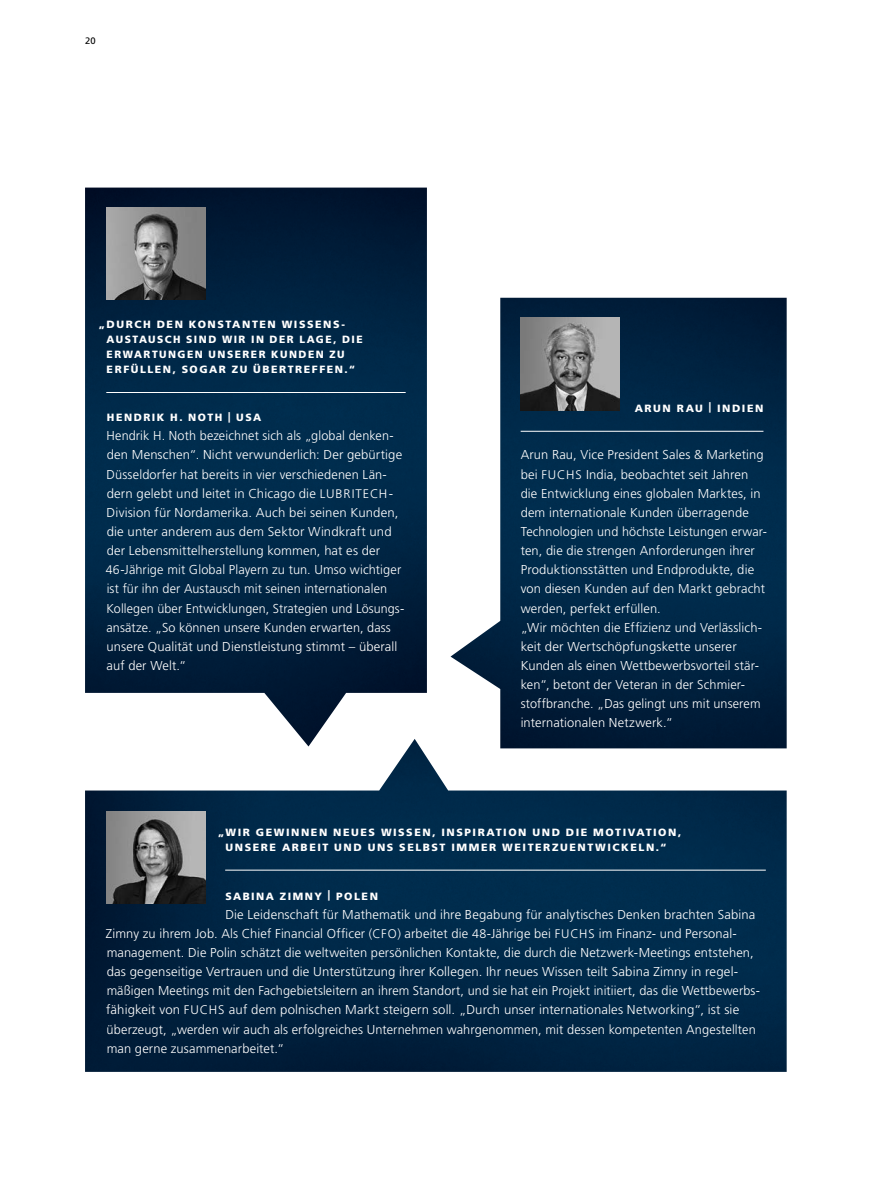
<style>
.page{position:relative;width:893px;height:1191px;background:#fff}
.page>*{position:absolute;margin:0;border:0;box-sizing:border-box;transform-origin:0 0}
.t1{font:300 12.9px/19.2px "Frutiger LT Std";letter-spacing:.01em;color:#fff}
.t2{font:900 10.5px/15px "Frutiger LT Pro";letter-spacing:.145em;color:#fff}
.t3{font:9.3px "Frutiger LT Pro";color:#000}
.s1{font-size:12.45px}
</style>
<div class="page">
<img style="left:85px;top:746px;width:702px;height:325px">
<img style="left:450px;top:298px;width:337px;height:450px">
<img style="left:85px;top:188px;width:342px;height:558px">
<hr style="left:521px;top:431px;width:242px;height:1px;background:#fff">
<hr style="left:106px;top:392px;width:300px;height:1px;background:#fff">
<hr style="left:225px;top:869px;width:541px;height:1px;background:#fff">
<img style="left:106px;top:207px;width:99px;height:93px">
<img style="left:106px;top:811px;width:99px;height:93px">
<img style="left:520px;top:318px;width:99px;height:92px">
<p class="t3" style="left:85px;top:35px;width:12px">20</p>
<p class="t2" style="left:107px;top:317px;width:258px;text-indent:-8px">„DURCH DEN KONSTANTEN WISSENS-<br>AUSTAUSCH SIND WIR IN DER LAGE, DIE<br>ERWARTUNGEN UNSERER KUNDEN ZU<br>ERFÜLLEN, SOGAR ZU ÜBERTREFFEN.“</p>
<p class="t2" style="left:107px;top:410px;width:156px">HENDRIK H. NOTH | USA</p>
<p class="t1" style="left:106px;top:426px;width:300px">Hendrik H. Noth bezeichnet sich als „global denken&shy;den Menschen“. Nicht verwunderlich: Der gebürtige Düsseldorfer hat bereits in vier verschiedenen Län&shy;dern gelebt und leitet in Chicago die <span class="s1">LUBRITECH</span>-Division für Nordamerika. Auch bei seinen Kunden, die unter anderem aus dem Sektor Windkraft und der Lebensmittelherstellung kommen, hat es der <span class="s1">46</span>-Jährige mit Global Playern zu tun. Umso wichtiger ist für ihn der Austausch mit seinen internationalen Kollegen über Entwicklungen, Strategien und Lösungs&shy;ansätze. „So können unsere Kunden erwarten, dass unsere Qualität und Dienstleistung stimmt – überall auf der Welt.“</p>
<p class="t2" style="left:635px;top:400px;width:130px">ARUN RAU | INDIEN</p>
<p class="t1" style="left:521px;top:445px;width:248px">Arun Rau, Vice President Sales &amp; Marketing bei <span class="s1">FUCHS</span> India, beobachtet seit Jahren die Entwicklung eines globalen Marktes, in dem internationale Kunden überragende Technologien und höchste Leistungen erwar&shy;ten, die die strengen Anforderungen ihrer Produktionsstätten und Endprodukte, die von diesen Kunden auf den Markt gebracht werden, perfekt erfüllen.<br>„Wir möchten die Effizienz und Verlässlich&shy;keit der Wertschöpfungskette unserer Kunden als einen Wettbewerbsvorteil stär&shy;ken“, betont der Veteran in der Schmier&shy;stoffbranche. „Das gelingt uns mit unserem internationalen Netzwerk.“</p>
<p class="t2" style="left:225px;top:824px;width:457px;text-indent:-8px">„WIR GEWINNEN NEUES WISSEN, INSPIRATION UND DIE MOTIVATION,<br>UNSERE ARBEIT UND UNS SELBST IMMER WEITERZUENTWICKELN.“</p>
<p class="t2" style="left:225px;top:888px;width:154px">SABINA ZIMNY | POLEN</p>
<p class="t1" style="left:106px;top:905px;width:655px;text-indent:119px">Die Leidenschaft für Mathematik und ihre Begabung für analytisches Denken brachten Sabina Zimny zu ihrem Job. Als Chief Financial Officer (<span class="s1">CFO</span>) arbeitet die <span class="s1">48</span>-Jährige bei <span class="s1">FUCHS</span> im Finanz- und Personal&shy;management. Die Polin schätzt die weltweiten persönlichen Kontakte, die durch die Netzwerk-Meetings entstehen, das gegenseitige Vertrauen und die Unterstützung ihrer Kollegen. Ihr neues Wissen teilt Sabina Zimny in regel&shy;mäßigen Meetings mit den Fachgebietsleitern an ihrem Standort, und sie hat ein Projekt initiiert, das die Wettbewerbs&shy;fähigkeit von <span class="s1">FUCHS</span> auf dem polnischen Markt steigern soll. „Durch unser internationales Networking“, ist sie überzeugt, „werden wir auch als erfolgreiches Unternehmen wahrgenommen, mit dessen kompetenten Angestellten man gerne zusammenarbeitet.“</p>
</div>
